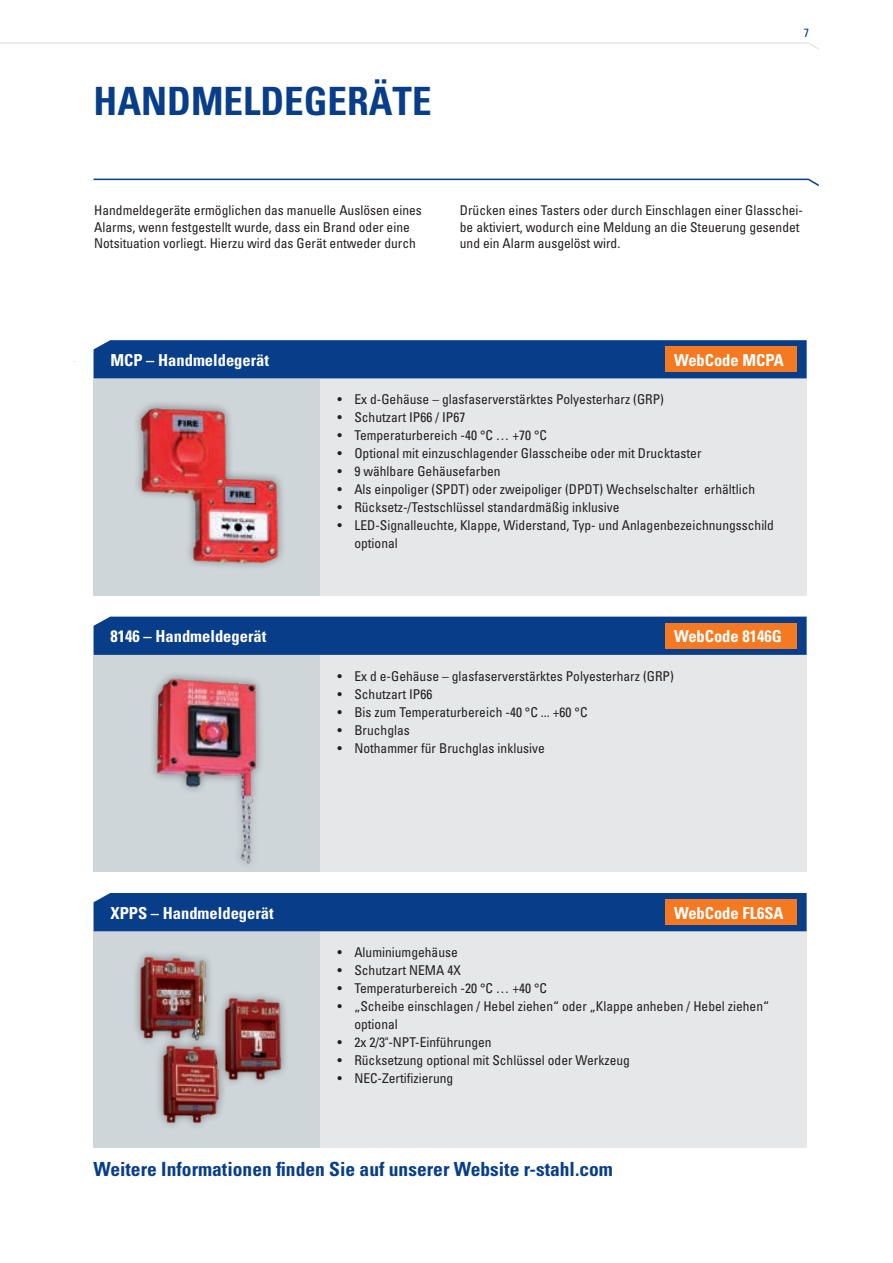
<style>
.page{position:relative;width:893px;height:1263px;background:#fff}
.page>*{position:absolute;margin:0;border:0;box-sizing:border-box;transform-origin:0 0}
.t1{font:700 condensed 39px "Univers";color:#083e89}
.t2{font:700 condensed 19.5px "Univers";color:#083e89}
.t3{font:700 condensed 16.5px "Univers";color:#fff}
.t4{font:condensed 13.5px/16.5px "Univers";color:#231f20}
.t5{font:condensed 12px "Univers";color:#083e89}
</style>
<div class="page">
<div style="left:94px;top:379px;width:713px;height:216px;background:#e6e7e9"></div>
<img style="left:94px;top:379px;width:226px;height:216px">
<div style="left:94px;top:340px;width:713px;height:38px;background:#083e89"></div>
<div style="left:666px;top:347px;width:131px;height:25px;background:#f47921"></div>
<div style="left:94px;top:655px;width:713px;height:217px;background:#e6e7e9"></div>
<div style="left:94px;top:655px;width:226px;height:217px;background:#ced6da"></div>
<img style="left:152px;top:674px;width:109px;height:190px">
<div style="left:94px;top:617px;width:713px;height:38px;background:#083e89"></div>
<div style="left:666px;top:623px;width:131px;height:25px;background:#f47921"></div>
<div style="left:94px;top:931px;width:713px;height:217px;background:#e6e7e9"></div>
<div style="left:94px;top:931px;width:226px;height:217px;background:#ced6da"></div>
<img style="left:135px;top:952px;width:151px;height:174px">
<div style="left:94px;top:893px;width:713px;height:38px;background:#083e89"></div>
<div style="left:666px;top:899px;width:131px;height:26px;background:#f47921"></div>
<svg style="left:0;top:42px;width:819px;height:8px"></svg>
<svg style="left:94px;top:179px;width:725px;height:7px"></svg>
<h1 class="t1" style="left:94px;top:77px;width:339px">HANDMELDEGERÄTE</h1>
<p class="t5" style="left:804px;top:25px;width:7px">7</p>
<p class="t4" style="left:94px;top:202px;width:329px">Handmeldegeräte ermöglichen das manuelle Auslösen eines<br>Alarms, wenn festgestellt wurde, dass ein Brand oder eine<br>Notsituation vorliegt. Hierzu wird das Gerät entweder durch</p>
<p class="t4" style="left:460px;top:202px;width:345px">Drücken eines Tasters oder durch Einschlagen einer Glasschei&shy;be aktiviert, wodurch eine Meldung an die Steuerung gesendet und ein Alarm ausgelöst wird.</p>
<p class="t3" style="left:111px;top:350px;width:160px">MCP – Handmeldegerät</p>
<p class="t3" style="left:674px;top:350px;width:111px">WebCode MCPA</p>
<p class="t4" style="left:337px;top:391px;width:328px">• Ex d-Gehäuse – glasfaserverstärktes Polyesterharz (GRP)</p>
<p class="t4" style="left:337px;top:409px;width:130px">• Schutzart IP66 / IP67</p>
<p class="t4" style="left:337px;top:427px;width:211px">• Temperaturbereich -40 °C … +70 °C</p>
<p class="t4" style="left:337px;top:445px;width:366px">• Optional mit einzuschlagender Glasscheibe oder mit Drucktaster</p>
<p class="t4" style="left:337px;top:463px;width:165px">• 9 wählbare Gehäusefarben</p>
<p class="t4" style="left:337px;top:481px;width:419px">• Als einpoliger (SPDT) oder zweipoliger (DPDT) Wechselschalter erhältlich</p>
<p class="t4" style="left:337px;top:499px;width:284px">• Rücksetz-/Testschlüssel standardmäßig inklusive</p>
<p class="t4" style="left:354px;top:516px;width:421px;line-height:18px;text-indent:-17px">• LED-Signalleuchte, Klappe, Widerstand, Typ- und Anlagenbezeichnungsschild optional</p>
<p class="t3" style="left:111px;top:626px;width:157px">8146 – Handmeldegerät</p>
<p class="t3" style="left:674px;top:626px;width:109px">WebCode 8146G</p>
<p class="t4" style="left:337px;top:667px;width:338px">• Ex d e-Gehäuse – glasfaserverstärktes Polyesterharz (GRP)</p>
<p class="t4" style="left:337px;top:685px;width:97px">• Schutzart IP66</p>
<p class="t4" style="left:337px;top:703px;width:252px">• Bis zum Temperaturbereich -40 °C ... +60 °C</p>
<p class="t4" style="left:337px;top:721px;width:74px">• Bruchglas</p>
<p class="t4" style="left:337px;top:739px;width:209px">• Nothammer für Bruchglas inklusive</p>
<p class="t3" style="left:111px;top:902px;width:165px">XPPS – Handmeldegerät</p>
<p class="t3" style="left:674px;top:902px;width:111px">WebCode FL6SA</p>
<p class="t4" style="left:337px;top:943px;width:122px">• Aluminiumgehäuse</p>
<p class="t4" style="left:337px;top:961px;width:125px">• Schutzart NEMA 4X</p>
<p class="t4" style="left:337px;top:979px;width:211px">• Temperaturbereich -20 °C … +40 °C</p>
<p class="t4" style="left:354px;top:997px;width:416px;line-height:18px;text-indent:-17px">• „Scheibe einschlagen / Hebel ziehen“ oder „Klappe anheben / Hebel ziehen“ optional</p>
<p class="t4" style="left:337px;top:1033px;width:156px">• 2x 2/3"-NPT-Einführungen</p>
<p class="t4" style="left:337px;top:1051px;width:294px">• Rücksetzung optional mit Schlüssel oder Werkzeug</p>
<p class="t4" style="left:337px;top:1069px;width:118px">• NEC-Zertifizierung</p>
<h2 class="t2" style="left:94px;top:1157px;width:521px">Weitere Informationen finden Sie auf unserer Website r-stahl.com</h2>
</div>
